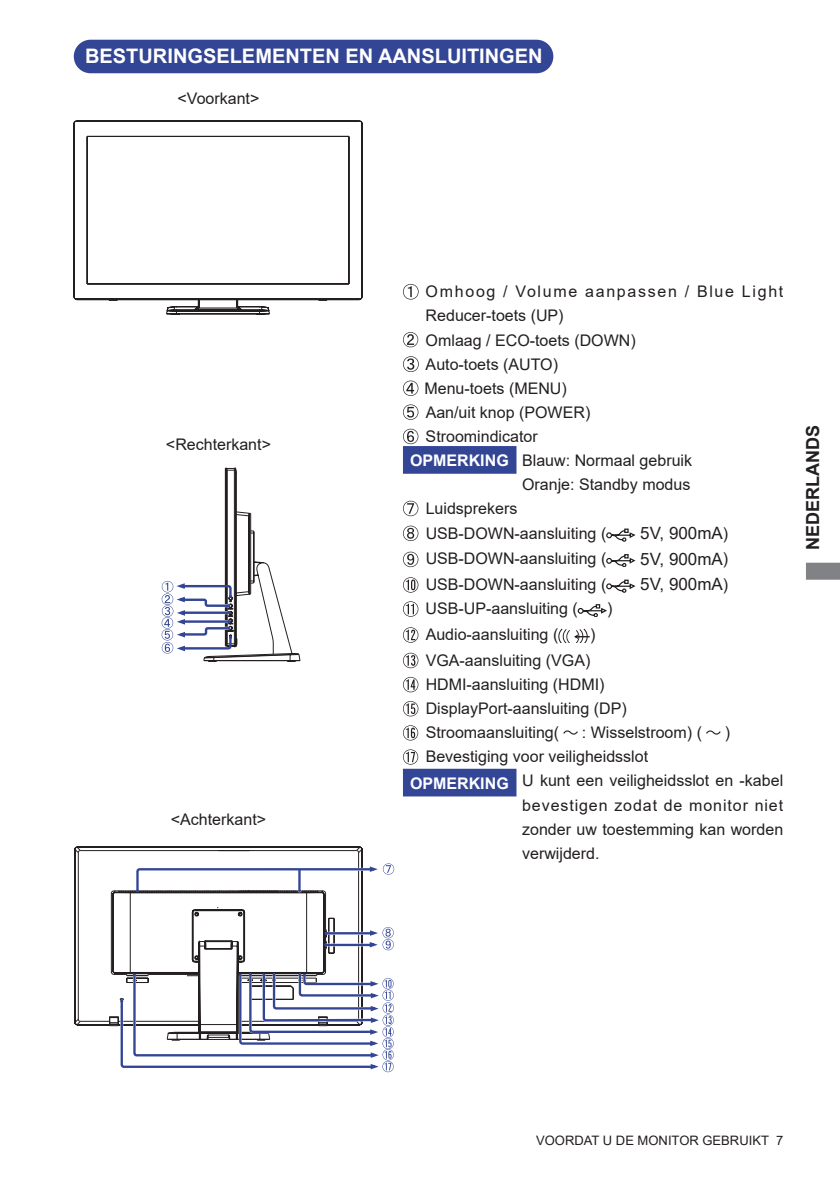
<style>
.page{position:relative;width:840px;height:1191px;background:#fff}
.page>*{position:absolute;margin:0;border:0;box-sizing:border-box;transform-origin:0 0}
.t1{font:700 20px "Arial";color:#fff}
.t2{font:700 18px "Arial";color:#231f20}
.t3{font:17px "Arial";color:#231f20}
.t4{font:16px/24px "Arial";color:#231f20}
.t5{font:16px "Arial";letter-spacing:.105em;color:#231f20}
.t6{font:700 16px "Arial";color:#fff}
.t7{font:13px "Arial";color:#231f20}
.s1{font-size:16px}
</style>
<div class="page">
<svg style="left:806px;top:562px;width:33px;height:18px"></svg>
<div style="left:75px;top:41px;width:477px;height:31px;background:#334595;border-radius:16px"></div>
<div style="left:74px;top:40px;width:479px;height:33px;border:2px solid #334595;border-radius:16px"></div>
<svg style="left:403px;top:284px;width:15px;height:15px"></svg>
<svg style="left:403px;top:332px;width:15px;height:15px"></svg>
<svg style="left:403px;top:356px;width:15px;height:16px"></svg>
<svg style="left:403px;top:380px;width:15px;height:16px"></svg>
<svg style="left:403px;top:404px;width:15px;height:16px"></svg>
<svg style="left:403px;top:429px;width:15px;height:15px"></svg>
<svg style="left:403px;top:501px;width:15px;height:15px"></svg>
<svg style="left:403px;top:525px;width:15px;height:16px"></svg>
<svg style="left:606px;top:528px;width:29px;height:13px"></svg>
<svg style="left:403px;top:552px;width:15px;height:15px"></svg>
<svg style="left:606px;top:554px;width:29px;height:13px"></svg>
<svg style="left:403px;top:577px;width:15px;height:15px"></svg>
<svg style="left:606px;top:579px;width:29px;height:13px"></svg>
<svg style="left:403px;top:601px;width:15px;height:16px"></svg>
<svg style="left:577px;top:604px;width:29px;height:13px"></svg>
<svg style="left:403px;top:627px;width:15px;height:15px"></svg>
<svg style="left:558px;top:628px;width:31px;height:14px"></svg>
<svg style="left:403px;top:653px;width:15px;height:15px"></svg>
<svg style="left:403px;top:677px;width:15px;height:15px"></svg>
<svg style="left:403px;top:701px;width:15px;height:15px"></svg>
<svg style="left:403px;top:725px;width:15px;height:15px"></svg>
<svg style="left:563px;top:730px;width:14px;height:4px"></svg>
<svg style="left:706px;top:730px;width:14px;height:4px"></svg>
<svg style="left:403px;top:749px;width:15px;height:15px"></svg>
<div style="left:403px;top:446px;width:113px;height:28px;background:#334595;border:2px solid #334595"></div>
<div style="left:403px;top:768px;width:113px;height:28px;background:#334595;border:2px solid #334595"></div>
<svg style="left:80px;top:850px;width:276px;height:2px"></svg>
<svg style="left:74px;top:863px;width:320px;height:209px"></svg>
<svg style="left:74px;top:121px;width:288px;height:194px"></svg>
<svg style="left:161px;top:468px;width:139px;height:194px"></svg>
<p class="t1" style="left:85px;top:42px;width:459px">BESTURINGSELEMENTEN EN AANSLUITINGEN</p>
<p class="t4" style="left:177px;top:87px;width:83px">&lt;Voorkant&gt;</p>
<p class="t4" style="left:166px;top:433px;width:106px">&lt;Rechterkant&gt;</p>
<p class="t4" style="left:171px;top:807px;width:97px">&lt;Achterkant&gt;</p>
<p class="t5" style="left:425px;top:281px;width:359px">Omhoog / Volume aanpassen / Blue Light</p>
<p class="t4" style="left:425px;top:304px;width:139px">Reducer-toets (UP)</p>
<p class="t4" style="left:425px;top:328px;width:211px">Omlaag / ECO-toets (DOWN)</p>
<p class="t4" style="left:425px;top:352px;width:134px">Auto-toets (AUTO)</p>
<p class="t4" style="left:424px;top:376px;width:144px">Menu-toets (MENU)</p>
<p class="t4" style="left:425px;top:400px;width:166px">Aan/uit knop (POWER)</p>
<p class="t4" style="left:425px;top:424px;width:114px">Stroomindicator</p>
<p class="t4" style="left:522px;top:448px;width:171px">Blauw: Normaal gebruik</p>
<p class="t4" style="left:522px;top:472px;width:170px">Oranje: Standby modus</p>
<p class="t4" style="left:425px;top:496px;width:93px">Luidsprekers</p>
<p class="t4" style="left:425px;top:521px;width:182px">USB-DOWN-aansluiting (</p>
<p class="t3" style="left:640px;top:521px;width:89px">5V, 900mA<span class="s1">)</span></p>
<p class="t4" style="left:425px;top:546px;width:182px">USB-DOWN-aansluiting (</p>
<p class="t3" style="left:640px;top:547px;width:89px">5V, 900mA<span class="s1">)</span></p>
<p class="t4" style="left:425px;top:572px;width:182px">USB-DOWN-aansluiting (</p>
<p class="t3" style="left:640px;top:572px;width:89px">5V, 900mA<span class="s1">)</span></p>
<p class="t4" style="left:425px;top:596px;width:154px">USB-UP-aansluiting (</p>
<p class="t4" style="left:606px;top:596px;width:7px">)</p>
<p class="t4" style="left:425px;top:622px;width:134px">Audio-aansluiting (</p>
<p class="t6" style="left:410px;top:449px;width:100px">OPMERKING</p>
<p class="t4" style="left:425px;top:621px;width:171px;line-height:26px;text-indent:164px">)<br>VGA-aansluiting (VGA)</p>
<p class="t4" style="left:425px;top:672px;width:202px">HDMI-aansluiting (HDMI)<br>DisplayPort-aansluiting (DP)<br>Stroomaansluiting(</p>
<p class="t4" style="left:581px;top:720px;width:121px">: Wisselstroom) (</p>
<p class="t4" style="left:724px;top:720px;width:7px">)</p>
<p class="t4" style="left:522px;top:744px;width:262px;text-indent:-96px">Bevestiging voor veiligheidsslot<br>U kunt een veiligheidsslot en -kabel bevestigen zodat de monitor niet zonder uw toestemming kan worden verwijderd.</p>
<p class="t6" style="left:410px;top:772px;width:100px">OPMERKING</p>
<p class="t2" style="left:799px;top:550px;width:126px;rotate:-90deg">NEDERLANDS</p>
<p class="t7" style="left:536px;top:1131px;width:248px">VOORDAT U DE MONITOR GEBRUIKT 7</p>
</div>
